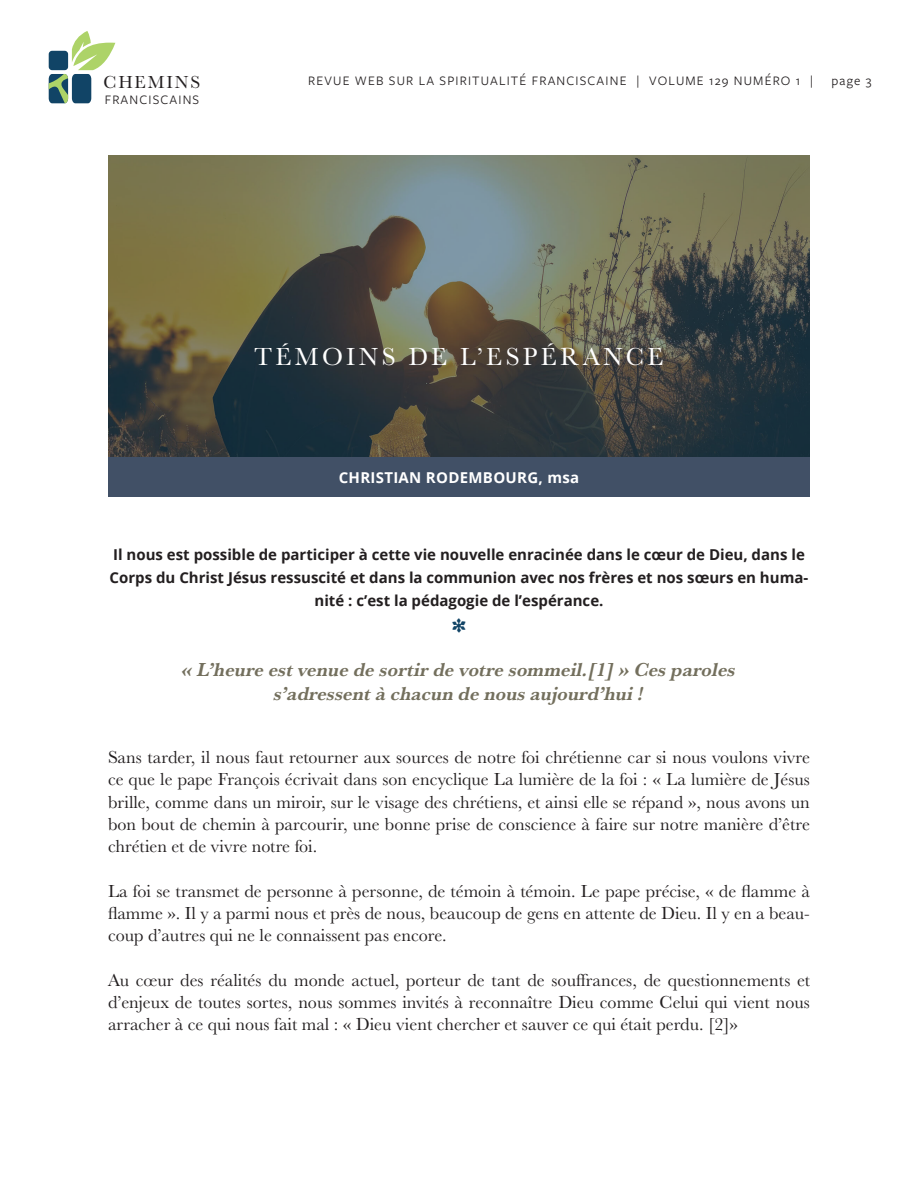
<style>
.page{position:relative;width:918px;height:1188px;background:#fff}
.page>*{position:absolute;margin:0;border:0;box-sizing:border-box;transform-origin:0 0}
.Exergue_source{font:25.5px "Baskerville URW";letter-spacing:.13em;color:#fff}
.Exergue_centrée{font:italic 700 19.5px/24px "Baskerville URW";color:#736f5d;text-align:center}
.corps{font:18px/22.2px "Baskerville URW";color:#231f20;text-align:justify}
.corps-2{font:18px "Baskerville URW";letter-spacing:.1em;color:#231f20}
.Intro_gras{font:700 15px/23.1px "Open Sans";color:#231f20;text-align:center}
.t1{font:700 15px "Open Sans";letter-spacing:.02em;color:#fff}
.t2{font:13.5px "Freight Sans Pro";letter-spacing:.085em;color:#231f20}
</style>
<div class="page">
<svg style="left:49px;top:31px;width:66px;height:72px"></svg>
<div style="left:108px;top:457px;width:702px;height:40px;background:#415066"></div>
<svg style="left:108px;top:155px;width:702px;height:302px;background:#585c4e"></svg>
<p class="corps-2" style="left:104px;top:70px;width:98px">CHEMINS</p>
<p class="t2" style="left:105px;top:90px;width:96px">FRANCISCAINS</p>
<p class="t2" style="left:308px;top:72px;width:507px">REVUE WEB SUR LA SPIRITUALITÉ FRANCISCAINE | VOLUME 129 NUMÉRO 1 |</p>
<p class="t2" style="left:832px;top:72px;width:42px">page 3</p>
<p class="Exergue_source" style="left:255px;top:340px;width:410px">TÉMOINS DE L’ESPÉRANCE</p>
<p class="t1" style="left:339px;top:467px;width:242px">CHRISTIAN RODEMBOURG, msa</p>
<p class="Intro_gras" style="left:110px;top:543px;width:700px">Il nous est possible de participer à cette vie nouvelle enracinée dans le cœur de Dieu, dans le<br>Corps du Christ Jésus ressuscité et dans la communion avec nos frères et nos sœurs en huma&shy;nité : c’est la pédagogie de l’espérance.</p>
<p class="Exergue_centrée" style="left:182px;top:657px;width:555px">« L’heure est venue de sortir de votre sommeil.[1] » Ces paroles s’adressent à chacun de nous aujourd’hui !</p>
<p class="corps" style="left:108px;top:746px;width:704px">Sans tarder, il nous faut retourner aux sources de notre foi chrétienne car si nous voulons vivre ce que le pape François écrivait dans son encyclique La lumière de la foi : « La lumière de Jésus brille, comme dans un miroir, sur le visage des chrétiens, et ainsi elle se répand », nous avons un bon bout de chemin à parcourir, une bonne prise de conscience à faire sur notre manière d’être chrétien et de vivre notre foi.</p>
<p class="corps" style="left:108px;top:879px;width:704px">La foi se transmet de personne à personne, de témoin à témoin. Le pape précise, « de flamme à flamme ». Il y a parmi nous et près de nous, beaucoup de gens en attente de Dieu. Il y en a beau&shy;coup d’autres qui ne le connaissent pas encore.</p>
<p class="corps" style="left:108px;top:968px;width:704px">Au cœur des réalités du monde actuel, porteur de tant de souffrances, de questionnements et d’enjeux de toutes sortes, nous sommes invités à reconnaître Dieu comme Celui qui vient nous arracher à ce qui nous fait mal : « Dieu vient chercher et sauver ce qui était perdu. [2]»</p>
</div>
